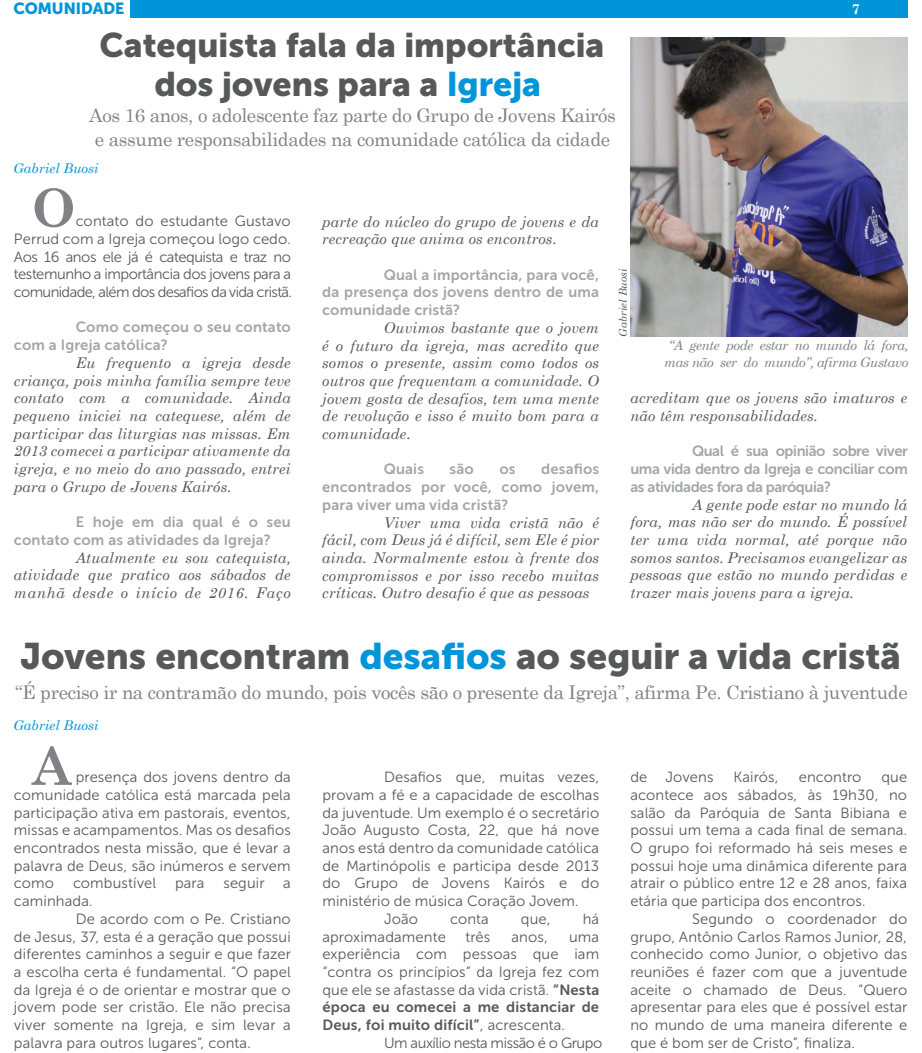
<style>
.page{position:relative;width:922px;height:1053px;background:#fff}
.page>*{position:absolute;margin:0;border:0;box-sizing:border-box;transform-origin:0 0}
.t1{font:700 52px "Century Schoolbook";color:#808285}
.t2{font:36.75px "Museo Sans Cyrl 900";color:#57585a}
.t3{font:34px/39.5px "Museo Sans Cyrl 900";color:#57585a;text-align:center}
.t4{font:18.75px/24.1px "Century Schoolbook";letter-spacing:-.02em;color:#808285;text-align:center}
.t5{font:16.12px "Museo Sans Cyrl 900";color:#0095d9}
.t6{font:14.75px/17.8px "Museo Sans Cyrl 300";letter-spacing:.01em;color:#57585a;text-align:justify}
.t7{font:italic 14.75px/17.8px "Century Schoolbook";letter-spacing:.01em;color:#57585a;text-align:justify}
.t8{font:14.75px/17.8px "Museo Sans Cyrl 700";letter-spacing:.01em;color:#a4a5a9;text-align:justify}
.t9{font:14.75px/17.8px "Museo Sans Cyrl 700";letter-spacing:.01em;color:#57585a}
.t10{font:14.75px "Museo Sans Cyrl 300";letter-spacing:-.03em;color:#57585a}
.t11{font:700 14.12px "Century Schoolbook";color:#fff}
.t12{font:italic 13.38px/16.1px "Century Schoolbook";letter-spacing:-.03em;color:#808285;text-align:center}
.t13{font:italic 13.38px "Century Schoolbook";color:#0095d9}
.t14{font:italic 10.75px "Century Schoolbook";color:#57585a}
.s1{color:#0095d9}
.s2{font-family:"Museo Sans Cyrl 700"}
.s3{font-family:"Museo Sans Cyrl 300"}
</style>
<div class="page">
<div style="left:812px;top:0;width:95px;height:18px;background:#0095d9"></div>
<div style="left:130px;top:0;width:682px;height:18px;background:#0095d9"></div>
<img style="left:630px;top:38px;width:277px;height:298px">
<p class="t5" style="left:13px;top:-1px;width:112px">COMUNIDADE</p>
<p class="t11" style="left:851px;top:0;width:10px">7</p>
<h3 class="t3" style="left:100px;top:25px;width:506px">Catequista fala da importância dos jovens para a <span class="s1">Igreja</span></h3>
<p class="t4" style="left:89px;top:103px;width:528px">Aos 16 anos, o adolescente faz parte do Grupo de Jovens Kairós e assume responsabilidades na comunidade católica da cidade</p>
<p class="t13" style="left:13px;top:159px;width:87px">Gabriel Buosi</p>
<h1 class="t1" style="left:32px;top:176px;width:45px">O</h1>
<p class="t6" style="left:14px;top:212px;width:279px;text-indent:62px">contato do estudante Gustavo Perrud com a Igreja começou logo cedo.<br>Aos 16 anos ele já é catequista e traz no testemunho a importância dos jovens para a comunidade, além dos desafios da vida cristã.</p>
<p class="t8" style="left:14px;top:318px;width:278px;text-indent:62px">Como começou o seu contato com a Igreja católica?</p>
<p class="t7" style="left:14px;top:353px;width:278px;text-indent:62px">Eu frequento a igreja desde criança, pois minha família sempre teve contato com a comunidade. Ainda pequeno iniciei na catequese, além de participar das liturgias nas missas. Em 2013 comecei a participar ativamente da igreja, e no meio do ano passado, entrei para o Grupo de Jovens Kairós.</p>
<p class="t8" style="left:14px;top:513px;width:278px;text-indent:62px">E hoje em dia qual é o seu contato com as atividades da Igreja?</p>
<p class="t7" style="left:14px;top:548px;width:278px;text-indent:62px">Atualmente eu sou catequista, atividade que pratico aos sábados de manhã desde o início de 2016. Faço</p>
<p class="t7" style="left:322px;top:212px;width:278px">parte do núcleo do grupo de jovens e da recreação que anima os encontros.</p>
<p class="t8" style="left:322px;top:266px;width:278px;text-indent:62px">Qual a importância, para você, da presença dos jovens dentro de uma comunidade cristã?</p>
<p class="t7" style="left:322px;top:318px;width:278px;text-indent:62px">Ouvimos bastante que o jovem é o futuro da igreja, mas acredito que somos o presente, assim como todos os outros que frequentam a comunidade. O jovem gosta de desafios, tem uma mente de revolução e isso é muito bom para a comunidade.</p>
<p class="t8" style="left:384px;top:460px;width:42px">Quais</p>
<p class="t8" style="left:449px;top:460px;width:26px">são</p>
<p class="t8" style="left:499px;top:460px;width:18px">os</p>
<p class="t8" style="left:322px;top:460px;width:278px;text-indent:219px">desafios encontrados por você, como jovem, para viver uma vida cristã?</p>
<p class="t7" style="left:322px;top:513px;width:278px;text-indent:62px">Viver uma vida cristã não é fácil, com Deus já é difícil, sem Ele é pior ainda. Normalmente estou à frente dos compromissos e por isso recebo muitas críticas. Outro desafio é que as pessoas</p>
<p class="t14" style="left:616px;top:336px;width:70px;rotate:-90deg">Gabriel Buosi</p>
<p class="t12" style="left:664px;top:337px;width:246px">“A gente pode estar no mundo lá fora, mas não ser do mundo”, afirma Gustavo</p>
<p class="t7" style="left:630px;top:389px;width:278px">acreditam que os jovens são imaturos e não têm responsabilidades.</p>
<p class="t8" style="left:630px;top:442px;width:279px;text-indent:62px">Qual é sua opinião sobre viver uma vida dentro da Igreja e conciliar com as atividades fora da paróquia?</p>
<p class="t7" style="left:630px;top:495px;width:278px;text-indent:62px">A gente pode estar no mundo lá fora, mas não ser do mundo. É possível ter uma vida normal, até porque não somos santos. Precisamos evangelizar as pessoas que estão no mundo perdidas e trazer mais jovens para a igreja.</p>
<h2 class="t2" style="left:21px;top:635px;width:881px">Jovens encontram <span class="s1">desafios</span> ao seguir a vida cristã</h2>
<p class="t4" style="left:15px;top:679px;width:893px">“É preciso ir na contramão do mundo, pois vocês são o presente da Igreja”, afirma Pe. Cristiano à juventude</p>
<p class="t13" style="left:13px;top:717px;width:87px">Gabriel Buosi</p>
<h1 class="t1" style="left:32px;top:734px;width:41px">A</h1>
<p class="t6" style="left:14px;top:768px;width:278px;text-indent:62px">presença dos jovens dentro da comunidade católica está marcada pela participação ativa em pastorais, eventos, missas e acampamentos. Mas os desafios encontrados nesta missão, que é levar a palavra de Deus, são inúmeros e servem como</p>
<p class="t6" style="left:73px;top:874px;width:85px">combustível</p>
<p class="t6" style="left:175px;top:874px;width:31px">para</p>
<p class="t6" style="left:223px;top:874px;width:43px">seguir</p>
<p class="t6" style="left:283px;top:874px;width:9px">a</p>
<p class="t6" style="left:14px;top:892px;width:80px">caminhada.</p>
<p class="t6" style="left:76px;top:909px;width:216px">De acordo com o Pe. Cristiano</p>
<p class="t6" style="left:14px;top:927px;width:278px">de Jesus, 37, esta é a geração que possui</p>
<p class="t6" style="left:14px;top:945px;width:278px">diferentes caminhos a seguir e que fazer</p>
<p class="t6" style="left:14px;top:963px;width:278px">a escolha certa é fundamental. “O papel</p>
<p class="t6" style="left:14px;top:980px;width:278px">da Igreja é o de orientar e mostrar que o</p>
<p class="t6" style="left:14px;top:998px;width:278px">jovem pode ser cristão. Ele não precisa</p>
<p class="t6" style="left:14px;top:1016px;width:278px">viver somente na Igreja, e sim levar a</p>
<p class="t6" style="left:14px;top:1033px;width:238px">palavra para outros lugares”, conta.</p>
<p class="t6" style="left:384px;top:768px;width:216px">Desafios que, muitas vezes,</p>
<p class="t6" style="left:322px;top:786px;width:278px">provam a fé e a capacidade de escolhas</p>
<p class="t6" style="left:322px;top:803px;width:278px">da juventude. Um exemplo é o secretário</p>
<p class="t6" style="left:322px;top:821px;width:278px">João Augusto Costa, 22, que há nove</p>
<p class="t6" style="left:322px;top:839px;width:278px">anos está dentro da comunidade católica</p>
<p class="t6" style="left:322px;top:856px;width:278px">de Martinópolis e participa desde 2013</p>
<p class="t6" style="left:322px;top:874px;width:278px">do Grupo de Jovens Kairós e do</p>
<p class="t6" style="left:322px;top:892px;width:258px">ministério de música Coração Jovem.</p>
<p class="t6" style="left:384px;top:909px;width:35px">João</p>
<p class="t6" style="left:450px;top:909px;width:40px">conta</p>
<p class="t6" style="left:520px;top:909px;width:31px">que,</p>
<p class="t6" style="left:582px;top:909px;width:18px">há</p>
<p class="t6" style="left:322px;top:927px;width:125px">aproximadamente</p>
<p class="t6" style="left:465px;top:927px;width:26px">três</p>
<p class="t6" style="left:511px;top:927px;width:38px">anos,</p>
<p class="t6" style="left:322px;top:927px;width:278px;text-indent:247px">uma experiência com pessoas que iam “contra os princípios” da Igreja fez com que ele se afastasse da vida cristã. <span class="s2">“Nesta</span></p>
<p class="t9" style="left:322px;top:998px;width:278px">época eu comecei a me distanciar de<br>Deus, foi muito difícil”<span class="s3">, acrescenta.</span></p>
<p class="t10" style="left:384px;top:1034px;width:220px">Um auxílio nesta missão é o Grupo</p>
<p class="t6" style="left:630px;top:768px;width:85px">de Jovens</p>
<p class="t6" style="left:733px;top:768px;width:47px">Kairós,</p>
<p class="t6" style="left:798px;top:768px;width:64px">encontro</p>
<p class="t6" style="left:881px;top:768px;width:27px">que</p>
<p class="t6" style="left:630px;top:786px;width:278px">acontece aos sábados, às 19h30, no</p>
<p class="t6" style="left:630px;top:803px;width:278px">salão da Paróquia de Santa Bibiana e</p>
<p class="t6" style="left:630px;top:821px;width:278px">possui um tema a cada final de semana.</p>
<p class="t6" style="left:630px;top:839px;width:278px">O grupo foi reformado há seis meses e</p>
<p class="t6" style="left:630px;top:856px;width:278px">possui hoje uma dinâmica diferente para</p>
<p class="t6" style="left:630px;top:874px;width:278px">atrair o público entre 12 e 28 anos, faixa</p>
<p class="t6" style="left:630px;top:892px;width:237px">etária que participa dos encontros.</p>
<p class="t6" style="left:692px;top:909px;width:216px">Segundo o coordenador do</p>
<p class="t6" style="left:630px;top:927px;width:278px">grupo, Antônio Carlos Ramos Junior, 28,</p>
<p class="t6" style="left:630px;top:945px;width:278px">conhecido como Junior, o objetivo das</p>
<p class="t6" style="left:630px;top:963px;width:278px">reuniões é fazer com que a juventude</p>
<p class="t6" style="left:630px;top:980px;width:278px">aceite o chamado de Deus. “Quero</p>
<p class="t6" style="left:630px;top:998px;width:278px">apresentar para eles que é possível estar</p>
<p class="t6" style="left:630px;top:1016px;width:278px">no mundo de uma maneira diferente e</p>
<p class="t6" style="left:630px;top:1033px;width:226px">que é bom ser de Cristo”, finaliza.</p>
</div>
